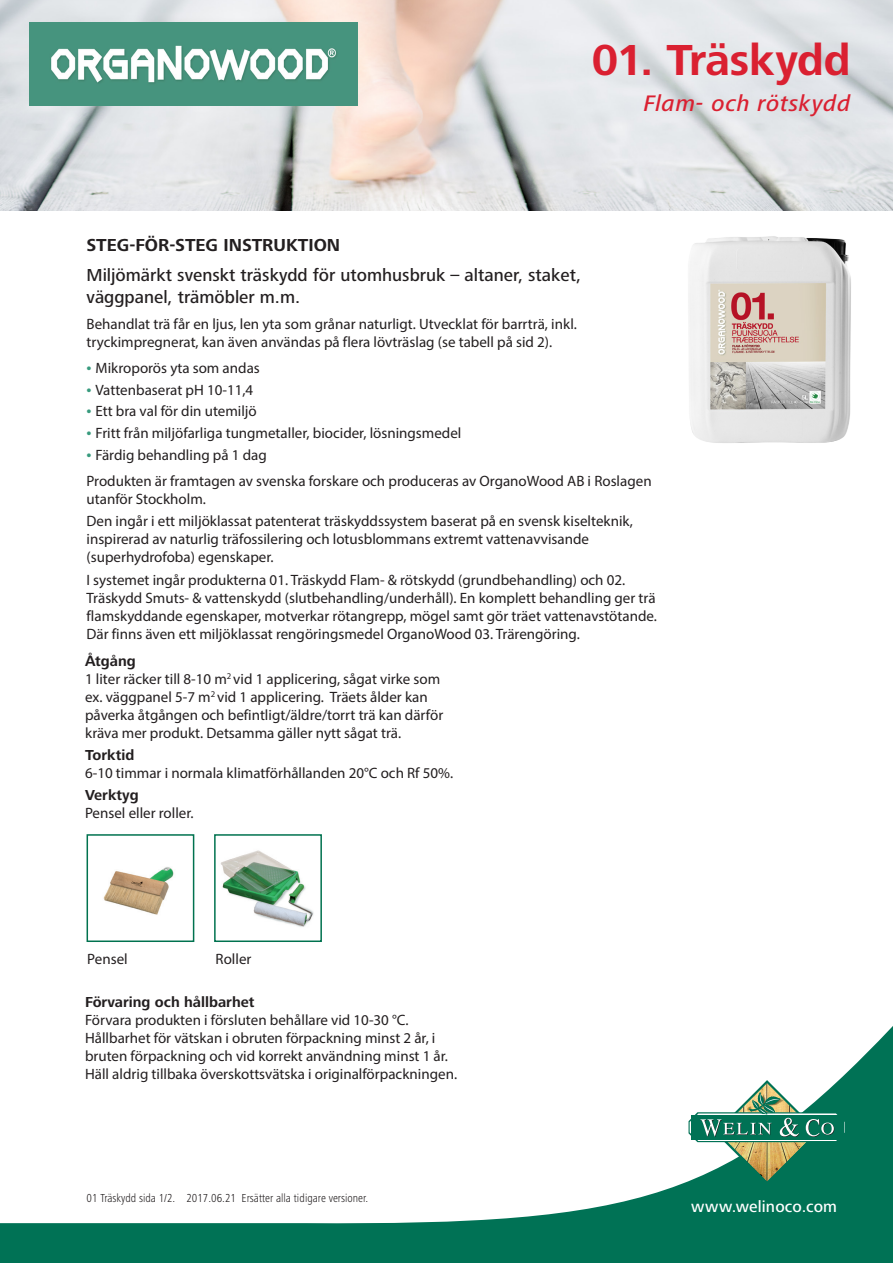
<style>
.page{position:relative;width:893px;height:1263px;background:#fff}
.page>*{position:absolute;margin:0;border:0;box-sizing:border-box;transform-origin:0 0}
.Framsida_huvudrubrik{font:700 45px "Frutiger Next Pro";letter-spacing:-.015em;color:#da2031}
.Underrubrik_rubrik{font:italic 500 23.25px "Frutiger Next Pro";letter-spacing:.025em;color:#da2031}
.Baksida_bröd{font:500 18px/21.6px "Frutiger Next Pro";color:#231f20}
.Baksida_bröd-2{font:700 18px "Frutiger Next Pro";color:#231f20}
.t1{font:500 16.5px "Frutiger Next Pro";letter-spacing:.01em;color:#fff}
.Baksida_bröd-3{font:15px/18px "Myriad Pro";color:#231f20}
.Baksida_bröd-4{font:700 15px "Frutiger Next Pro";color:#231f20}
.Baksida_rubrik{font:700 15px "Frutiger Next Pro";color:#231f20}
.Imfo_baksida{font:300 condensed 12px "Frutiger Next Pro";color:#231f20}
.s1{font-size:18px;color:#389b7e}
</style>
<div class="page">
<img style="left:688px;top:236px;width:163px;height:207px">
<svg style="left:0;top:1026px;width:893px;height:237px"></svg>
<svg style="left:688px;top:1080px;width:158px;height:105px"></svg>
<img style="left:0;top:0;width:893px;height:210px">
<img style="left:30px;top:22px;width:327px;height:83px">
<img style="left:103px;top:867px;width:71px;height:48px">
<div style="left:87px;top:834px;width:107px;height:108px;border:2px solid #00724f"></div>
<img style="left:220px;top:850px;width:94px;height:77px">
<div style="left:214px;top:834px;width:108px;height:108px;border:2px solid #00724f"></div>
<p class="Framsida_huvudrubrik" style="left:592px;top:34px;width:260px">01. Träskydd</p>
<p class="Underrubrik_rubrik" style="left:644px;top:90px;width:208px">Flam- och rötskydd</p>
<p class="Baksida_bröd-2" style="left:87px;top:235px;width:255px">STEG-FÖR-STEG INSTRUKTION</p>
<p class="Baksida_bröd" style="left:87px;top:264px;width:496px">Miljömärkt svenskt träskydd för utomhusbruk – altaner, staket, väggpanel, trämöbler m.m.</p>
<p class="Baksida_bröd-3" style="left:87px;top:315px;width:492px">Behandlat trä får en ljus, len yta som grånar naturligt. Utvecklat för barrträ, inkl. tryckimpregnerat, kan även användas på flera lövträslag (se tabell på sid 2).</p>
<p class="Baksida_bröd-3" style="left:87px;top:359px;width:175px"><span class="s1">•</span> Mikroporös yta som andas</p>
<p class="Baksida_bröd-3" style="left:87px;top:380px;width:168px"><span class="s1">•</span> Vattenbaserat pH 10-11,4</p>
<p class="Baksida_bröd-3" style="left:87px;top:402px;width:172px"><span class="s1">•</span> Ett bra val för din utemiljö</p>
<p class="Baksida_bröd-3" style="left:87px;top:424px;width:376px"><span class="s1">•</span> Fritt från miljöfarliga tungmetaller, biocider, lösningsmedel</p>
<p class="Baksida_bröd-3" style="left:87px;top:445px;width:182px"><span class="s1">•</span> Färdig behandling på 1 dag</p>
<p class="Baksida_bröd-3" style="left:87px;top:472px;width:567px">Produkten är framtagen av svenska forskare och produceras av OrganoWood AB i Roslagen utanför Stockholm.</p>
<p class="Baksida_bröd-3" style="left:87px;top:512px;width:548px">Den ingår i ett miljöklassat patenterat träskyddssystem baserat på en svensk kiselteknik, inspirerad av naturlig träfossilering och lotusblommans extremt vattenavvisande (superhydrofoba) egenskaper.</p>
<p class="Baksida_bröd-3" style="left:87px;top:570px;width:572px">I systemet ingår produkterna 01. Träskydd Flam- &amp; rötskydd (grundbehandling) och 02.<br>Träskydd Smuts- &amp; vattenskydd (slutbehandling/underhåll). En komplett behandling ger trä flamskyddande egenskaper, motverkar rötangrepp, mögel samt gör träet vattenavstötande.<br>Där finns även ett miljöklassat rengöringsmedel OrganoWood 03. Trärengöring.</p>
<p class="Baksida_rubrik" style="left:85px;top:652px;width:52px">Åtgång</p>
<p class="Baksida_bröd-3" style="left:85px;top:669px;width:360px">1 liter räcker till 8-10 m<sup>2</sup> vid 1 applicering, sågat virke som ex. väggpanel 5-7 m<sup>2</sup> vid 1 applicering. Träets ålder kan påverka åtgången och befintligt/äldre/torrt trä kan därför kräva mer produkt. Detsamma gäller nytt sågat trä.</p>
<p class="Baksida_rubrik" style="left:85px;top:746px;width:51px">Torktid</p>
<p class="Baksida_bröd-3" style="left:85px;top:764px;width:370px">6-10 timmar i normala klimatförhållanden 20°C och Rf 50%.</p>
<p class="Baksida_rubrik" style="left:85px;top:787px;width:55px">Verktyg</p>
<p class="Baksida_bröd-3" style="left:85px;top:804px;width:110px">Pensel eller roller.</p>
<p class="Baksida_bröd-3" style="left:87px;top:950px;width:42px">Pensel</p>
<p class="Baksida_bröd-3" style="left:216px;top:950px;width:37px">Roller</p>
<p class="Baksida_bröd-4" style="left:85px;top:993px;width:171px">Förvaring och hållbarhet</p>
<p class="Baksida_bröd-3" style="left:85px;top:1010px;width:374px">Förvara produkten i försluten behållare vid 10-30 °C.<br>Hållbarhet för vätskan i obruten förpackning minst 2 år, i bruten förpackning och vid korrekt användning minst 1 år.<br>Häll aldrig tillbaka överskottsvätska i originalförpackningen.</p>
<p class="Imfo_baksida" style="left:87px;top:1191px;width:283px">01 Träskydd sida 1/2. 2017.06.21 Ersätter alla tidigare versioner.</p>
<p class="t1" style="left:691px;top:1197px;width:148px">www.welinoco.com</p>
</div>
